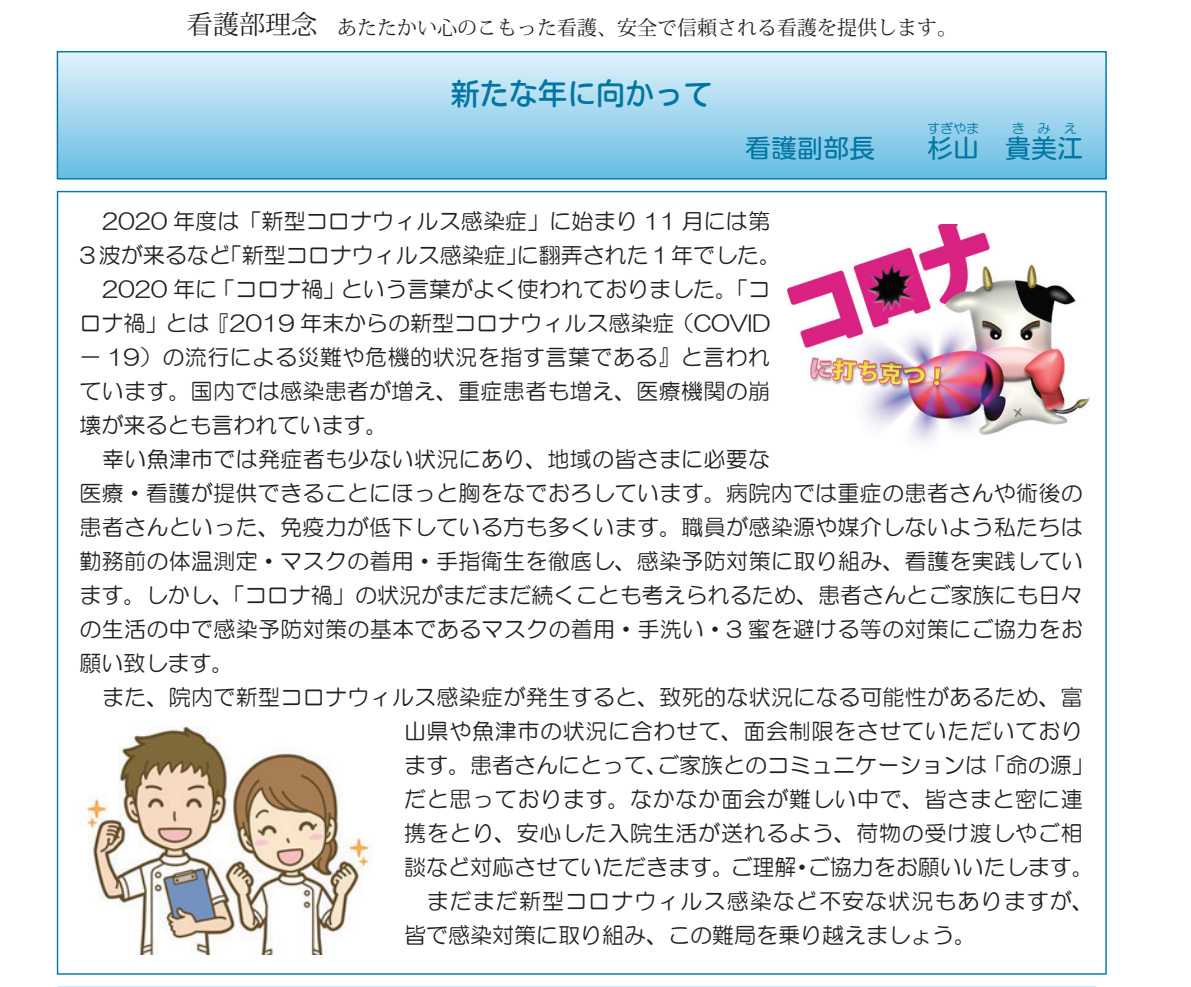
<style>
.page{position:relative;width:1191px;height:987px;background:#fff}
.page>*{position:absolute;margin:0;border:0;box-sizing:border-box;transform-origin:0 0}
.t1{font:30px "Motoya Maru W4 90 msp RKSJ H";color:#0076a3}
.t2{font:26px "Motoya Maru W3 90 msp RKSJ H";color:#0076a3}
.t3{font:26px "Koz Min Pro";color:#231f20}
.t4{font:22px/34px "HG Maru Gothic MPRO";letter-spacing:.015em;color:#231f20}
.t5{font:22px "HG Maru Gothic MPRO";letter-spacing:.05em;color:#231f20}
.t6{font:20px "Koz Min Pro";color:#231f20}
.t7{font:13px "HG Maru Gothic MPRO";color:#0076a3}
</style>
<div class="page">
<div style="left:57px;top:52px;width:1049px;height:127px;background:linear-gradient(to bottom,#e1f3fc,#66bce1)"></div>
<div style="left:57px;top:51px;width:1049px;height:128px;border:1px solid #0076a3"></div>
<hr style="left:58px;top:986px;width:1038px;height:1px;background:#c6eafa">
<img style="left:787px;top:224px;width:302px;height:218px">
<img style="left:86px;top:726px;width:284px;height:228px">
<p class="t3" style="left:187px;top:6px;width:131px">看護部理念</p>
<p class="t6" style="left:317px;top:13px;width:641px">　あたたかい心のこもった看護、安全で信頼される看護を提供します。</p>
<h1 class="t1" style="left:451px;top:78px;width:263px">新たな年に向かって</h1>
<p class="t7" style="left:927px;top:122px;width:53px">すぎやま</p>
<p class="t2" style="left:745px;top:135px;width:235px">看護副部長　　杉山</p>
<p class="t4" style="left:517px;top:204px;width:266px;text-indent:-415px">2020 年度は「新型コロナウィルス感染症」に始まり 11 月には第に翻弄された1年でした。</p>
<p class="t4" style="left:79px;top:238px;width:153px">3波が来るなど</p>
<p class="t4" style="left:220px;top:238px;width:309px">「新型コロナウィルス感染症」</p>
<p class="t7" style="left:1011px;top:122px;width:66px">きみえ</p>
<p class="t2" style="left:1005px;top:135px;width:79px">貴美江</p>
<p class="t4" style="left:341px;top:272px;width:430px">という言葉がよく使われておりました。「コ</p>
<p class="t4" style="left:79px;top:272px;width:692px;text-indent:23px">2020 年に<br>ロナ禍」とは『2019 年末からの新型コロナウィルス感染症（COVID－ 19）の流行による災難や危機的状況を指す言葉である』と言われています。国内では感染患者が増え、重症患者も増え、医療機関の崩壊が来るとも言われています。</p>
<p class="t4" style="left:79px;top:442px;width:1005px;text-indent:23px">幸い魚津市では発症者も少ない状況にあり、地域の皆さまに必要な<br>医療・看護が提供できることにほっと胸をなでおろしています。病院内では重症の患者さんや術後の患者さんといった、免疫力が低下している方も多くいます。職員が感染源や媒介しないよう私たちは勤務前の体温測定・マスクの着用・手指衛生を徹底し、感染予防対策に取り組み、看護を実践しています。しかし、「コロナ禍」の状況がまだまだ続くことも考えられるため、患者さんとご家族にも日々の生活の中で感染予防対策の基本であるマスクの着用・手洗い・3 蜜を避ける等の対策にご協力をお願い致します。</p>
<p class="t4" style="left:102px;top:680px;width:982px">また、院内で新型コロナウィルス感染症が発生すると、致死的な状況になる可能性があるため、富</p>
<p class="t4" style="left:404px;top:714px;width:680px">山県や魚津市の状況に合わせて、面会制限をさせていただいており</p>
<p class="t4" style="left:983px;top:748px;width:111px">「命の源「</p>
<p class="t4" style="left:213px;top:272px;width:134px">「コロナ禍」</p>
<p class="t4" style="left:657px;top:748px;width:331px">ご家族とのコミュニケーションは</p>
<p class="t4" style="left:404px;top:748px;width:265px">ます。患者さんにとって、</p>
<p class="t4" style="left:404px;top:782px;width:680px">だと思っております。なかなか面会が難しい中で、皆さまと密に連</p>
<p class="t4" style="left:404px;top:816px;width:680px">携をとり、安心した入院生活が送れるよう、荷物の受け渡しやご相</p>
<p class="t4" style="left:807px;top:850px;width:287px">ご協力をお願いいたします。</p>
<p class="t4" style="left:730px;top:850px;width:67px">ご理解</p>
<p class="t4" style="left:404px;top:850px;width:331px">談など対応させていただきます。</p>
<p class="t5" style="left:427px;top:890px;width:668px">まだまだ新型コロナウィルス感染など不安な状況もありますが、</p>
<p class="t4" style="left:404px;top:918px;width:573px">皆で感染対策に取り組み、この難局を乗り越えましょう。</p>
<p class="t4" style="left:791px;top:850px;width:23px">・</p>
</div>
